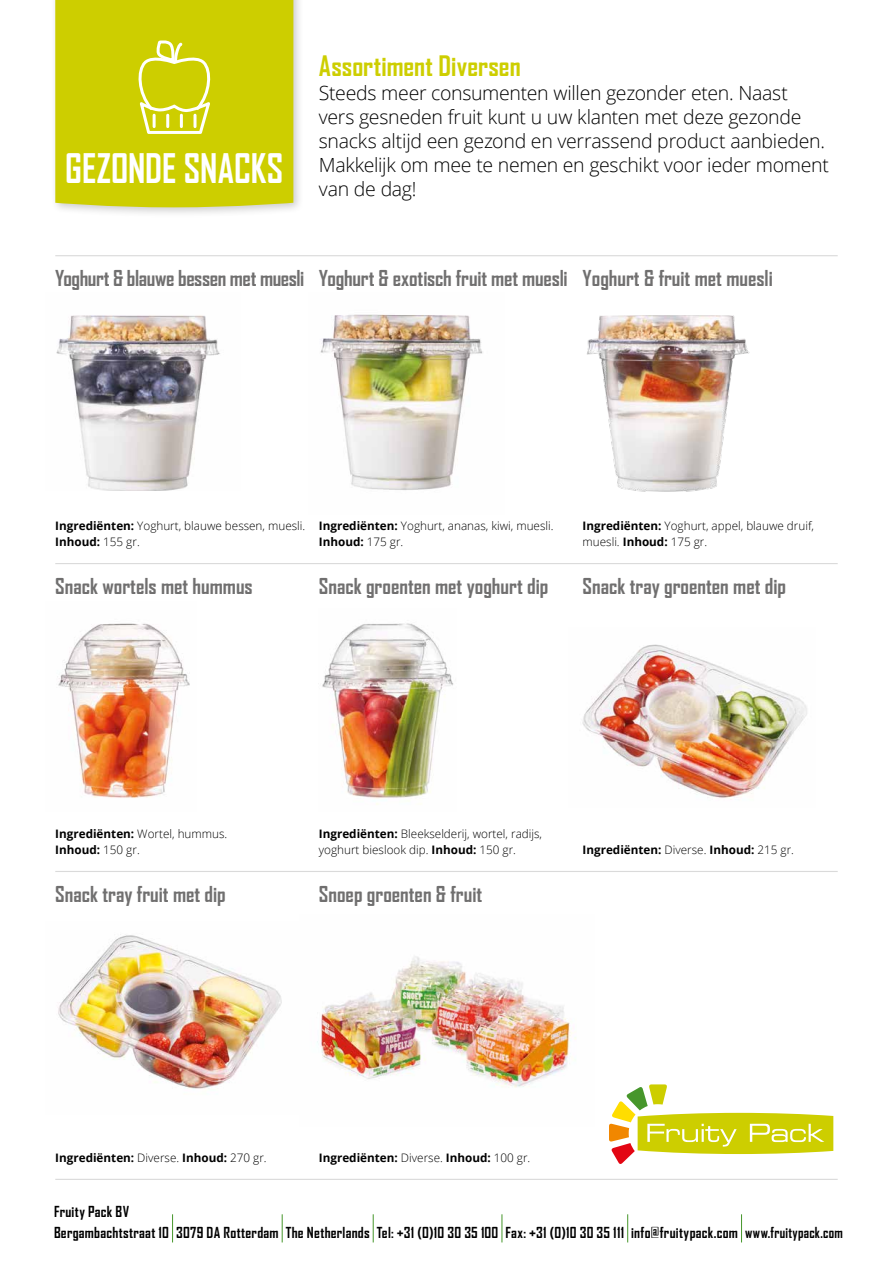
<style>
.page{position:relative;width:893px;height:1263px;background:#fff}
.page>*{position:absolute;margin:0;border:0;box-sizing:border-box;transform-origin:0 0}
.t1{font:700 39px "Agency FB";letter-spacing:-.005em;color:#fff;scale:.92 1}
.t2{font:700 27px "Agency FB";color:#cdce00}
.t3{font:700 21px "Agency FB";color:#706f6f}
.t4{font:700 21px "Agency FB";letter-spacing:-.02em;color:#706f6f}
.t5{font:300 19.5px/24px "Open Sans";letter-spacing:-.015em;color:#000}
.t6{font:700 14.55px/21px "Agency FB";letter-spacing:.015em;color:#000}
.t7{font:300 11.7px/16.5px "Open Sans";color:#000}
.t8{font:700 11.7px/16.5px "Open Sans";color:#000}
.s1{font-weight:700}
.s2{font-weight:300}
</style>
<div class="page">
<img style="left:322px;top:623px;width:132px;height:182px">
<img style="left:58px;top:623px;width:132px;height:175px">
<img style="left:56px;top:315px;width:164px;height:175px">
<img style="left:320px;top:314px;width:163px;height:176px">
<img style="left:587px;top:315px;width:163px;height:177px">
<img style="left:58px;top:934px;width:224px;height:155px">
<img style="left:317px;top:956px;width:259px;height:132px">
<div style="left:50px;top:0;width:254px;height:219px;background:#000;opacity:.2"></div>
<div style="left:55px;top:0;width:238px;height:207px;background:#cdce00"></div>
<svg style="left:172px;top:1214px;width:1px;height:28px"></svg>
<svg style="left:282px;top:1214px;width:1px;height:28px"></svg>
<svg style="left:373px;top:1214px;width:1px;height:28px"></svg>
<svg style="left:502px;top:1214px;width:1px;height:28px"></svg>
<svg style="left:627px;top:1214px;width:1px;height:28px"></svg>
<svg style="left:741px;top:1214px;width:1px;height:28px"></svg>
<svg style="left:609px;top:1084px;width:224px;height:80px"></svg>
<hr style="left:55px;top:255px;width:783px;height:1px;background:#dadada">
<hr style="left:55px;top:563px;width:783px;height:1px;background:#dadada">
<hr style="left:55px;top:871px;width:783px;height:1px;background:#dadada">
<hr style="left:55px;top:1179px;width:783px;height:1px;background:#dadada">
<svg style="left:137px;top:39px;width:79px;height:96px;background:#d5d62e"></svg>
<img style="left:582px;top:644px;width:225px;height:156px">
<h1 class="t1" style="left:65px;top:144px;width:238px">GEZONDE SNACKS</h1>
<h2 class="t2" style="left:319px;top:49px;width:203px">Assortiment Diversen</h2>
<h3 class="t5" style="left:319px;top:80px;width:512px">Steeds meer consumenten willen gezonder eten. Naast<br>vers gesneden fruit kunt u uw klanten met deze gezonde snacks altijd een gezond en verrassend product aanbieden.<br>Makkelijk om mee te nemen en geschikt voor ieder moment van de dag!</h3>
<h3 class="t4" style="left:55px;top:265px;width:251px">Yoghurt &amp; blauwe bessen met muesli</h3>
<h3 class="t3" style="left:319px;top:265px;width:250px">Yoghurt &amp; exotisch fruit met muesli</h3>
<h3 class="t3" style="left:583px;top:265px;width:192px">Yoghurt &amp; fruit met muesli</h3>
<p class="t7" style="left:55px;top:517px;width:252px"><span class="s1">Ingrediënten:</span> Yoghurt, blauwe bessen, muesli.<br><span class="s1">Inhoud:</span> 155 gr.</p>
<h3 class="t3" style="left:55px;top:573px;width:199px">Snack wortels met hummus</h3>
<p class="t7" style="left:319px;top:517px;width:236px"><span class="s1">Ingrediënten:</span> Yoghurt, ananas, kiwi, muesli.<br><span class="s1">Inhoud:</span> 175 gr.</p>
<h3 class="t3" style="left:319px;top:573px;width:231px">Snack groenten met yoghurt dip</h3>
<p class="t7" style="left:583px;top:517px;width:233px"><span class="s1">Ingrediënten:</span> Yoghurt, appel, blauwe druif, muesli. <span class="s1">Inhoud:</span> 175 gr.</p>
<h3 class="t3" style="left:583px;top:573px;width:205px">Snack tray groenten met dip</h3>
<p class="t8" style="left:55px;top:825px;width:174px">Ingrediënten: <span class="s2">Wortel, hummus.<br></span>Inhoud: <span class="s2">150 gr.</span></p>
<h3 class="t3" style="left:55px;top:881px;width:172px">Snack tray fruit met dip</h3>
<p class="t7" style="left:319px;top:825px;width:225px"><span class="s1">Ingrediënten:</span> Bleekselderij, wortel, radijs, yoghurt bieslook dip. <span class="s1">Inhoud:</span> 150 gr.</p>
<h3 class="t3" style="left:319px;top:881px;width:165px">Snoep groenten &amp; fruit</h3>
<p class="t8" style="left:583px;top:841px;width:213px">Ingrediënten: <span class="s2">Diverse.</span> Inhoud: <span class="s2">215 gr.</span></p>
<p class="t8" style="left:55px;top:1149px;width:213px">Ingrediënten: <span class="s2">Diverse.</span> Inhoud: <span class="s2">270 gr.</span></p>
<p class="t8" style="left:319px;top:1149px;width:213px">Ingrediënten: <span class="s2">Diverse.</span> Inhoud: <span class="s2">100 gr.</span></p>
<p class="t6" style="left:54px;top:1201px;width:790px">Fruity Pack BV<br>Bergambachtstraat 10 3079 DA Rotterdam The Netherlands Tel: +31 (0)10 30 35 100 Fax: +31 (0)10 30 35 111 info@fruitypack.com www.fruitypack.com</p>
</div>
